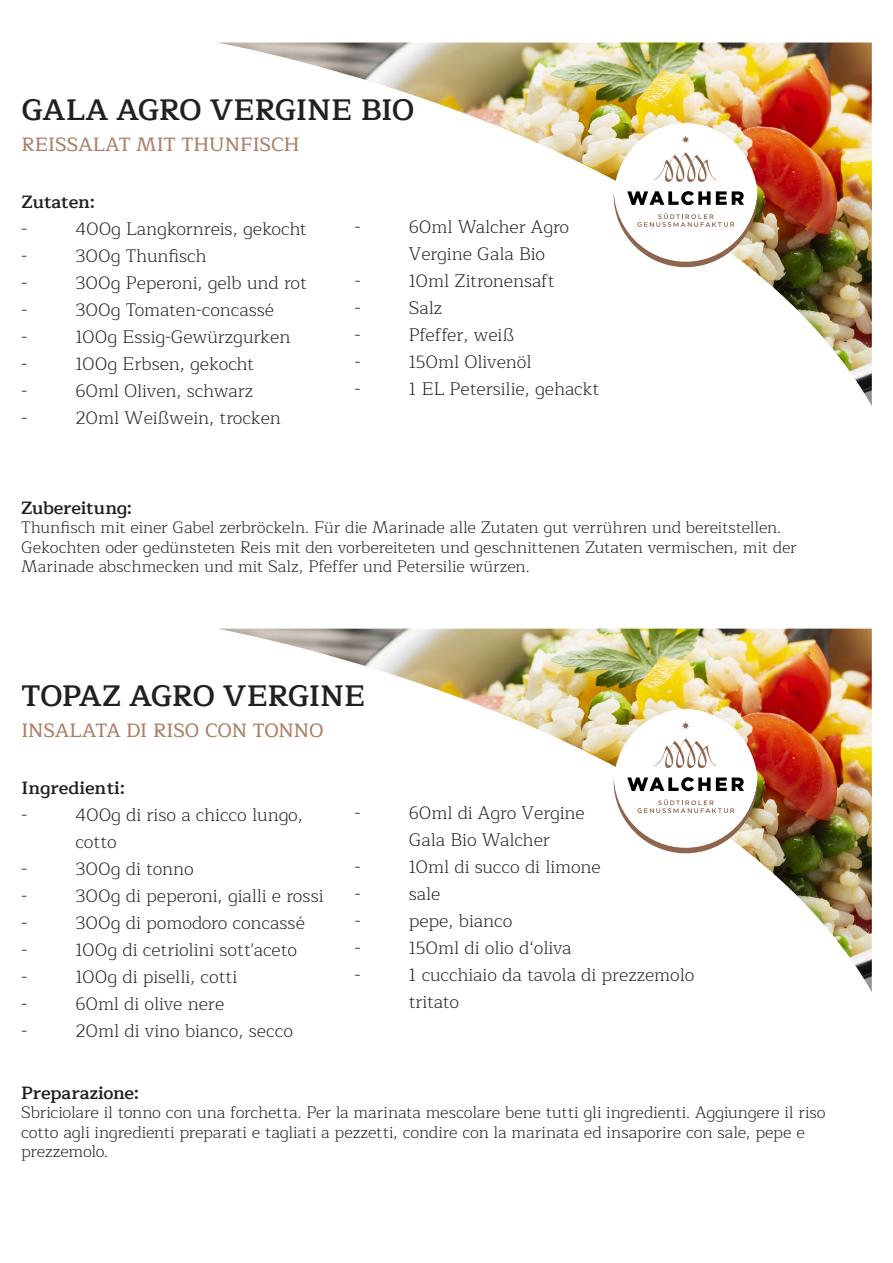
<style>
.page{position:relative;width:893px;height:1263px;background:#fff}
.page>*{position:absolute;margin:0;border:0;box-sizing:border-box;transform-origin:0 0}
.t1{font:600 30px "Maitree";letter-spacing:-.025em;color:#231f20}
.t2{font:500 19.5px "Maitree";letter-spacing:-.01em;color:#ac8067}
.t3{font:300 18px/27px "Maitree";color:#231f20}
.t4{font:600 18px "Maitree";color:#231f20}
.t5{font:300 16.5px/19.5px "Maitree";letter-spacing:-.01em;color:#231f20}
</style>
<div class="page">
<img style="left:220px;top:43px;width:652px;height:363px">
<svg style="left:614px;top:123px;width:144px;height:144px"></svg>
<img style="left:220px;top:629px;width:652px;height:363px">
<svg style="left:614px;top:709px;width:144px;height:144px"></svg>
<h1 class="t1" style="left:21px;top:85px;width:395px">GALA AGRO VERGINE BIO</h1>
<p class="t2" style="left:21px;top:128px;width:280px">REISSALAT MIT THUNFISCH</p>
<p class="t4" style="left:21px;top:186px;width:75px">Zutaten:</p>
<p class="t3" style="left:21px;top:216px;width:7px">-</p>
<p class="t3" style="left:75px;top:216px;width:233px">400g Langkornreis, gekocht</p>
<p class="t3" style="left:21px;top:243px;width:7px">-</p>
<p class="t3" style="left:75px;top:243px;width:133px">300g Thunfisch</p>
<p class="t3" style="left:21px;top:270px;width:7px">-</p>
<p class="t3" style="left:75px;top:270px;width:233px">300g Peperoni, gelb und rot</p>
<p class="t3" style="left:21px;top:297px;width:7px">-</p>
<p class="t3" style="left:75px;top:297px;width:200px">300g Tomaten-concassé</p>
<p class="t3" style="left:21px;top:324px;width:7px">-</p>
<p class="t3" style="left:75px;top:324px;width:216px">100g Essig-Gewürzgurken</p>
<p class="t3" style="left:21px;top:351px;width:7px">-</p>
<p class="t3" style="left:75px;top:351px;width:180px">100g Erbsen, gekocht</p>
<p class="t3" style="left:21px;top:378px;width:7px">-</p>
<p class="t3" style="left:75px;top:378px;width:179px">60ml Oliven, schwarz</p>
<p class="t3" style="left:21px;top:405px;width:7px">-</p>
<p class="t3" style="left:75px;top:405px;width:207px">20ml Weißwein, trocken</p>
<p class="t3" style="left:355px;top:214px;width:7px">-</p>
<p class="t3" style="left:409px;top:214px;width:162px">60ml Walcher Agro<br>Vergine Gala Bio</p>
<p class="t3" style="left:355px;top:268px;width:7px">-</p>
<p class="t3" style="left:409px;top:268px;width:147px">10ml Zitronensaft</p>
<p class="t3" style="left:355px;top:295px;width:7px">-</p>
<p class="t3" style="left:409px;top:295px;width:35px">Salz</p>
<p class="t3" style="left:355px;top:322px;width:7px">-</p>
<p class="t3" style="left:409px;top:322px;width:107px">Pfeffer, weiß</p>
<p class="t3" style="left:355px;top:349px;width:7px">-</p>
<p class="t3" style="left:409px;top:349px;width:124px">150ml Olivenöl</p>
<p class="t3" style="left:355px;top:376px;width:7px">-</p>
<p class="t3" style="left:409px;top:376px;width:192px">1 EL Petersilie, gehackt</p>
<p class="t4" style="left:21px;top:492px;width:112px">Zubereitung:</p>
<p class="t5" style="left:21px;top:518px;width:777px">Thunfisch mit einer Gabel zerbröckeln. Für die Marinade alle Zutaten gut verrühren und bereitstellen.<br>Gekochten oder gedünsteten Reis mit den vorbereiteten und geschnittenen Zutaten vermischen, mit der<br>Marinade abschmecken und mit Salz, Pfeffer und Petersilie würzen.</p>
<h1 class="t1" style="left:21px;top:671px;width:346px">TOPAZ AGRO VERGINE</h1>
<p class="t2" style="left:21px;top:714px;width:304px">INSALATA DI RISO CON TONNO</p>
<p class="t4" style="left:21px;top:773px;width:105px">Ingredienti:</p>
<p class="t3" style="left:21px;top:802px;width:7px">-</p>
<p class="t3" style="left:75px;top:802px;width:229px">400g di riso a chicco lungo, cotto</p>
<p class="t3" style="left:21px;top:856px;width:7px">-</p>
<p class="t3" style="left:75px;top:856px;width:120px">300g di tonno</p>
<p class="t3" style="left:21px;top:883px;width:7px">-</p>
<p class="t3" style="left:75px;top:883px;width:250px">300g di peperoni, gialli e rossi</p>
<p class="t3" style="left:21px;top:910px;width:7px">-</p>
<p class="t3" style="left:75px;top:910px;width:231px">300g di pomodoro concassé</p>
<p class="t3" style="left:21px;top:937px;width:7px">-</p>
<p class="t3" style="left:75px;top:937px;width:223px">100g di cetriolini sott'aceto</p>
<p class="t3" style="left:21px;top:964px;width:7px">-</p>
<p class="t3" style="left:75px;top:964px;width:163px">100g di piselli, cotti</p>
<p class="t3" style="left:21px;top:991px;width:7px">-</p>
<p class="t3" style="left:75px;top:991px;width:150px">60ml di olive nere</p>
<p class="t3" style="left:21px;top:1018px;width:7px">-</p>
<p class="t3" style="left:75px;top:1018px;width:219px">20ml di vino bianco, secco</p>
<p class="t3" style="left:355px;top:800px;width:7px">-</p>
<p class="t3" style="left:409px;top:800px;width:177px">60ml di Agro Vergine<br>Gala Bio Walcher</p>
<p class="t3" style="left:355px;top:854px;width:7px">-</p>
<p class="t3" style="left:409px;top:854px;width:194px">10ml di succo di limone</p>
<p class="t3" style="left:355px;top:881px;width:7px">-</p>
<p class="t3" style="left:409px;top:881px;width:33px">sale</p>
<p class="t3" style="left:355px;top:908px;width:7px">-</p>
<p class="t3" style="left:409px;top:908px;width:105px">pepe, bianco</p>
<p class="t3" style="left:355px;top:935px;width:7px">-</p>
<p class="t3" style="left:409px;top:935px;width:164px">150ml di olio d‘oliva</p>
<p class="t3" style="left:355px;top:962px;width:7px">-</p>
<p class="t3" style="left:409px;top:962px;width:287px">1 cucchiaio da tavola di prezzemolo tritato</p>
<p class="t4" style="left:21px;top:1078px;width:119px">Preparazione:</p>
<p class="t5" style="left:21px;top:1103px;width:806px">Sbriciolare il tonno con una forchetta. Per la marinata mescolare bene tutti gli ingredienti. Aggiungere il riso cotto agli ingredienti preparati e tagliati a pezzetti, condire con la marinata ed insaporire con sale, pepe e prezzemolo.</p>
</div>
